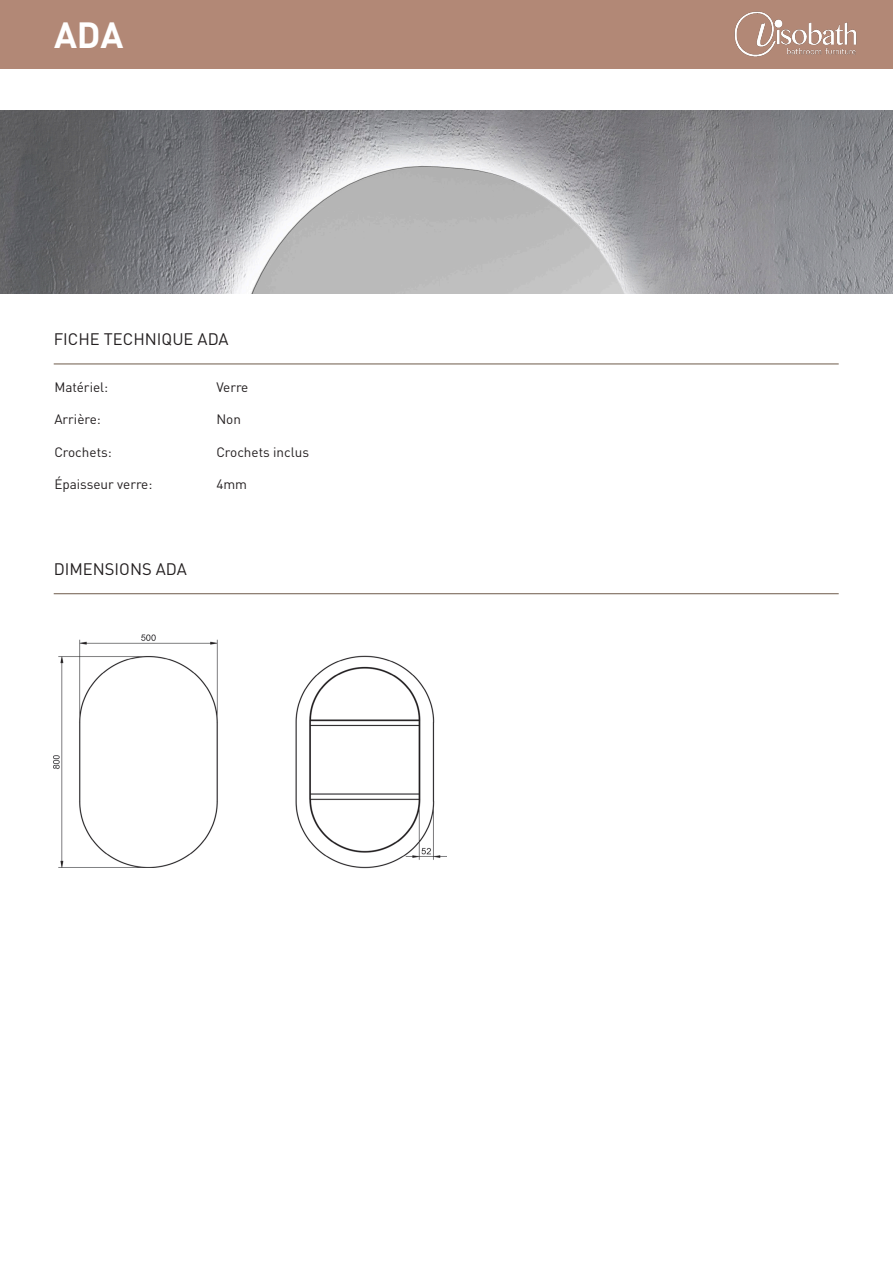
<style>
.page{position:relative;width:893px;height:1263px;background:#fff}
.page>*{position:absolute;margin:0;border:0;box-sizing:border-box;transform-origin:0 0}
.t1{font:700 36px "DIN Pro";color:#fff}
.t2{font:16.5px "DIN Pro";color:#231f20}
.t3{font:13.5px "DIN Pro";color:#231f20}
</style>
<div class="page">
<hr style="left:54px;top:593px;width:785px;height:1px;background:#867668">
<div style="left:0;top:0;width:893px;height:68px;background:#b28876"></div>
<hr style="left:54px;top:363px;width:785px;height:1px;background:#867668">
<img style="left:734px;top:11px;width:123px;height:46px">
<img style="left:54px;top:634px;width:164px;height:233px">
<img style="left:0;top:111px;width:893px;height:182px">
<img style="left:295px;top:655px;width:151px;height:214px">
<p class="t1" style="left:54px;top:10px;width:71px">ADA</p>
<p class="t2" style="left:54px;top:328px;width:176px">FICHE TECHNIQUE ADA</p>
<p class="t3" style="left:54px;top:378px;width:55px">Matériel:</p>
<p class="t3" style="left:216px;top:378px;width:34px">Verre</p>
<p class="t3" style="left:54px;top:410px;width:48px">Arrière:</p>
<p class="t3" style="left:216px;top:410px;width:26px">Non</p>
<p class="t3" style="left:54px;top:443px;width:59px">Crochets:</p>
<p class="t3" style="left:216px;top:443px;width:94px">Crochets inclus</p>
<p class="t3" style="left:54px;top:475px;width:100px">Épaisseur verre:</p>
<p class="t3" style="left:216px;top:475px;width:32px">4mm</p>
<p class="t2" style="left:54px;top:558px;width:135px">DIMENSIONS ADA</p>
</div>
